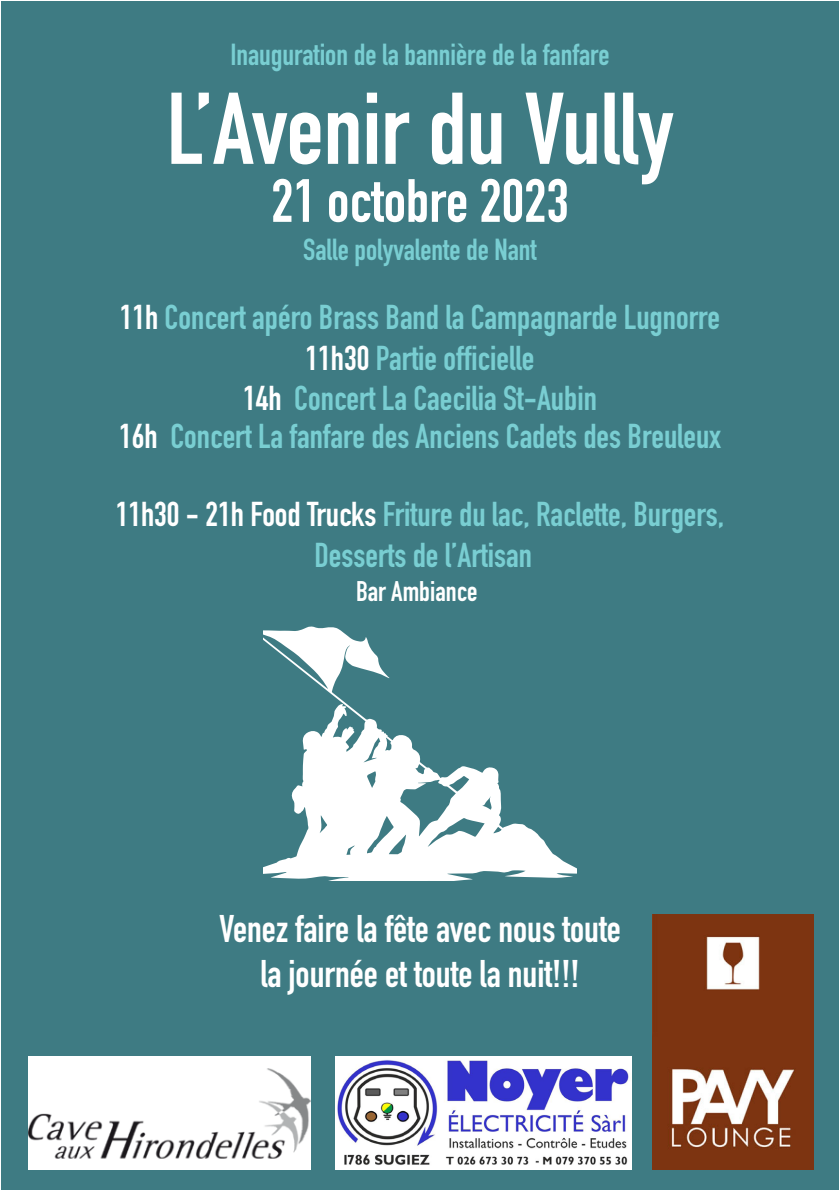
<style>
.page{position:relative;width:840px;height:1191px;background:#fff}
.page>*{position:absolute;margin:0;border:0;box-sizing:border-box;transform-origin:0 0}
.t1{font:700 100px "DIN Condensed";color:#fff}
.t2{font:700 60px "DIN Condensed";color:#fff}
.t3{font:700 38px/45.6px "DIN Condensed";color:#fff;text-align:center}
.t4{font:700 34px "DIN Condensed";color:#79ced2}
.t5{font:700 30px "DIN Condensed";color:#79ced2}
.t6{font:700 28px "DIN Condensed";color:#fff}
.s1{color:#fff}
</style>
<div class="page">
<div style="left:1px;top:1px;width:837px;height:1189px;background:#3e7b83"></div>
<svg style="left:264px;top:626px;width:311px;height:254px"></svg>
<img style="left:29px;top:1056px;width:281px;height:113px">
<img style="left:652px;top:914px;width:160px;height:255px">
<img style="left:335px;top:1056px;width:296px;height:113px">
<p class="t5" style="left:230px;top:34px;width:380px">Inauguration de la bannière de la fanfare</p>
<p class="t1" style="left:166px;top:61px;width:508px">L’Avenir du Vully</p>
<p class="t2" style="left:271px;top:160px;width:299px">21 octobre 2023</p>
<p class="t5" style="left:303px;top:229px;width:235px">Salle polyvalente de Nant</p>
<p class="t4" style="left:120px;top:294px;width:601px"><span class="s1">11h</span> Concert apéro Brass Band la Campagnarde Lugnorre</p>
<p class="t4" style="left:305px;top:335px;width:230px"><span class="s1">11h30</span> Partie officielle</p>
<p class="t4" style="left:243px;top:375px;width:355px"><span class="s1">14h</span> Concert La Caecilia St-Aubin</p>
<p class="t4" style="left:119px;top:413px;width:602px"><span class="s1">16h</span> Concert La fanfare des Anciens Cadets des Breuleux</p>
<p class="t4" style="left:116px;top:491px;width:609px"><span class="s1">11h30 - 21h Food Trucks</span> Friture du lac, Raclette, Burgers,</p>
<p class="t4" style="left:314px;top:532px;width:219px">Desserts de l’Artisan</p>
<p class="t6" style="left:356px;top:572px;width:123px">Bar Ambiance</p>
<p class="t3" style="left:219px;top:905px;width:403px">Venez faire la fête avec nous toute la journée et toute la nuit!!!</p>
</div>
